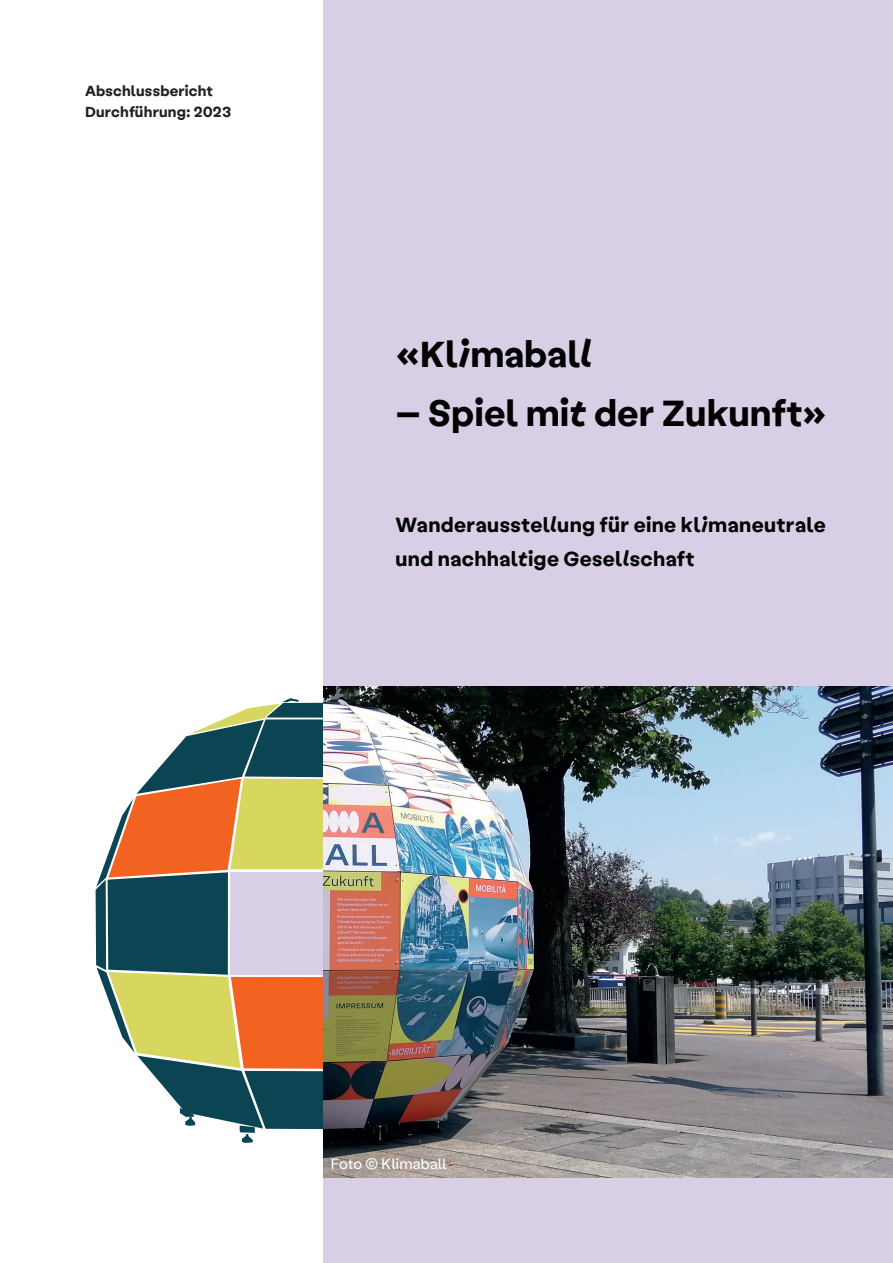
<style>
.page{position:relative;width:893px;height:1263px;background:#fff}
.page>*{position:absolute;margin:0;border:0;box-sizing:border-box;transform-origin:0 0}
.t1{font:700 37.5px "Labil Grotesk";color:#000}
.t2{font:700 21px/34.5px "Labil Grotesk";letter-spacing:.015em;color:#000}
.t3{font:700 15px/21.5px "Labil Grotesk";letter-spacing:.01em;color:#231f20}
.t4{font:15px "Labil Grotesk";letter-spacing:.01em;color:#fff}
</style>
<div class="page">
<div style="left:323px;top:0;width:570px;height:1263px;background:#d8cfe6"></div>
<svg style="left:96px;top:698px;width:227px;height:445px"></svg>
<img style="left:323px;top:687px;width:570px;height:491px">
<p class="t3" style="left:85px;top:79px;width:148px">Abschlussbericht<br>Durchführung: 2023</p>
<h1 class="t1" style="left:395px;top:325px;width:198px">«Klimaball</h1>
<h1 class="t1" style="left:395px;top:384px;width:433px">– Spiel mit der Zukunft»</h1>
<p class="t2" style="left:395px;top:506px;width:432px">Wanderausstellung für eine klimaneutrale und nachhaltige Gesellschaft</p>
<p class="t4" style="left:331px;top:1154px;width:117px">Foto © Klimaball</p>
</div>
